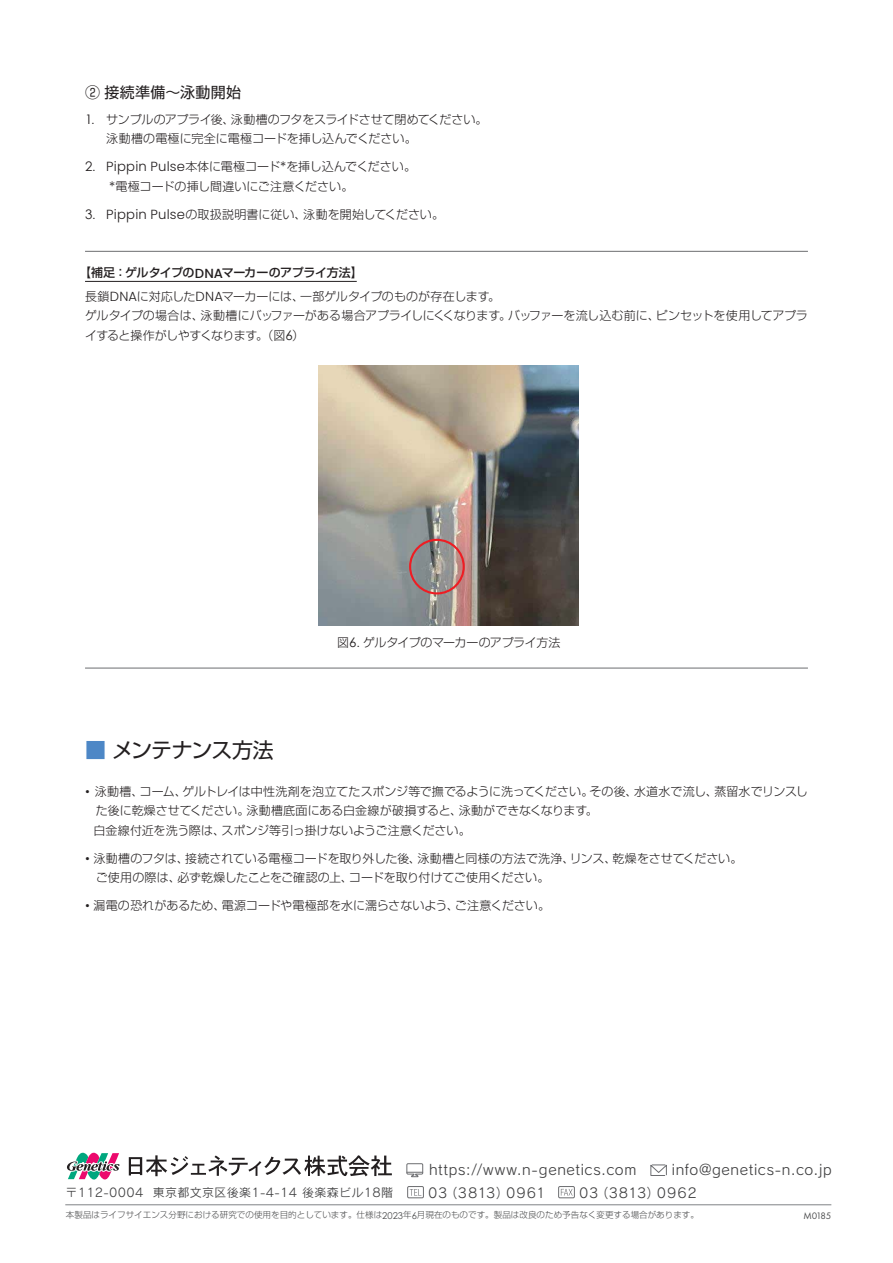
<style>
.page{position:relative;width:893px;height:1263px;background:#fff}
.page>*{position:absolute;margin:0;border:0;box-sizing:border-box;transform-origin:0 0}
.t1{font:21px "Shin Go Pro";letter-spacing:-.04em;color:#231f20}
.t2{font:15px "Shin Go Pro";letter-spacing:.02em;color:#231f20}
.t3{font:14.25px "Rodin CID M";letter-spacing:.05em;color:#3e3e3f}
.t4{font:13.5px "Rodin CID M";letter-spacing:.055em;color:#3e3e3f}
.t5{font:300 13.2px "Poppins";letter-spacing:.015em;color:#231f20}
.t6{font:13.2px "Century Gothic";color:#231f20}
.t7{font:300 12px "Shin Go Pro";letter-spacing:-.005em;color:#231f20}
.t8{font:12px "Rodin CID M";letter-spacing:.03em;color:#3e3e3f}
.t9{font:300 12px "Shin Go Pro";letter-spacing:-.035em;color:#231f20}
.t10{font:300 12px/19.5px "Shin Go Pro";letter-spacing:-.04em;color:#231f20}
.t11{font:300 12px "Shin Go Pro";letter-spacing:-.025em;color:#231f20}
.t12{font:500 12px "Shin Go Pro";letter-spacing:-.035em;color:#231f20}
.t13{font:300 12px "Shin Go Pro";letter-spacing:-.045em;color:#231f20}
.t14{font:300 12px "Shin Go Pro";letter-spacing:.015em;color:#231f20}
.t15{font:300 12px "Shin Go Pro";letter-spacing:-.03em;color:#231f20}
.t16{font:9.75px "Futura PT";letter-spacing:-.07em;color:#4b4c4d}
.t17{font:300 8.55px "Shin Go Pro";color:#4b4c4d}
.s1{font-family:"Poppins";font-weight:300}
.s2{font-family:"Poppins";font-size:13.2px}
.s3{font-family:"Shin Go Pro";font-size:12px}
.s4{font-family:"Century Gothic";font-weight:400;font-size:13.2px}
.s5{color:#4d87c6}
.s6{font-family:"Century Gothic";font-weight:400;font-size:9.45px}
</style>
<div class="page">
<div style="left:407px;top:1186px;width:17px;height:12px;border:1px solid #6c6d70"></div>
<div style="left:558px;top:1186px;width:17px;height:12px;border:1px solid #6c6d70"></div>
<svg style="left:406px;top:1163px;width:17px;height:14px"></svg>
<hr style="left:65px;top:1204px;width:766px;height:1px;background:#808285">
<svg style="left:650px;top:1164px;width:17px;height:12px"></svg>
<svg style="left:67px;top:1152px;width:53px;height:28px"></svg>
<svg style="left:129px;top:1155px;width:263px;height:21px"></svg>
<svg style="left:410px;top:1189px;width:11px;height:7px"></svg>
<svg style="left:561px;top:1189px;width:12px;height:6px"></svg>
<img style="left:319px;top:366px;width:260px;height:259px">
<hr style="left:85px;top:281px;width:272px;height:1px;background:#231f20">
<hr style="left:85px;top:251px;width:723px;height:1px;background:#6c6d70">
<hr style="left:85px;top:668px;width:723px;height:1px;background:#6c6d70">
<div style="left:409px;top:539px;width:56px;height:55px;border:2px solid #ee1d23;border-radius:50%"></div>
<p class="t2" style="left:85px;top:80px;width:158px">② 接続準備～泳動開始</p>
<p class="t7" style="left:231px;top:109px;width:258px">泳動槽のフタをスライドさせて閉めてください。</p>
<p class="t9" style="left:106px;top:109px;width:130px">サンプルのアプライ後、</p>
<p class="t6" style="left:85px;top:111px;width:11px">1<span class="s1">.</span></p>
<p class="t7" style="left:106px;top:129px;width:312px">泳動槽の電極に完全に電極コードを挿し込んでください。</p>
<p class="t7" style="left:106px;top:157px;width:311px"><span class="s2">Pippin Pulse</span>本体に電極コード<span class="s2">*</span>を挿し込んでください。</p>
<p class="t6" style="left:85px;top:159px;width:12px">2<span class="s1">.</span></p>
<p class="t7" style="left:85px;top:176px;width:270px">　　<span class="s2">*</span>電極コードの挿し間違いにご注意ください。</p>
<p class="t7" style="left:303px;top:204px;width:143px">泳動を開始してください。</p>
<p class="t5" style="left:106px;top:207px;width:202px">Pippin Pulse<span class="s3">の取扱説明書に従い、</span></p>
<p class="t6" style="left:85px;top:206px;width:12px">3<span class="s1">.</span></p>
<p class="t12" style="left:79px;top:263px;width:285px">【補足：ゲルタイプの<span class="s2">DNA</span>マーカーのアプライ方法【</p>
<p class="t7" style="left:300px;top:286px;width:201px">一部ゲルタイプのものが存在します。</p>
<p class="t7" style="left:85px;top:286px;width:221px">長鎖<span class="s2">DNA</span>に対応した<span class="s2">DNA</span>マーカーには、</p>
<p class="t11" style="left:201px;top:306px;width:312px">泳動槽にバッファーがある場合アプライしにくくなります。</p>
<p class="t7" style="left:508px;top:306px;width:153px">バッファーを流し込む前に、</p>
<p class="t10" style="left:85px;top:305px;width:221px">ゲルタイプの場合は、<br>イすると操作がしやすくなります。（図 (<span class="s4">6</span></p>
<p class="t7" style="left:656px;top:306px;width:154px">ピンセットを使用してアプラ</p>
<p class="t1" style="left:85px;top:733px;width:190px"><span class="s5">■</span> メンテナンス方法</p>
<p class="t9" style="left:337px;top:633px;width:225px">図<span class="s4">6</span><span class="s2">.</span> ゲルタイプのマーカーのアプライ方法</p>
<p class="t7" style="left:183px;top:781px;width:412px">ゲルトレイは中性洗剤を泡立てたスポンジ等で撫でるように洗ってください。</p>
<p class="t15" style="left:714px;top:781px;width:95px">蒸留水でリンスし</p>
<p class="t7" style="left:85px;top:781px;width:60px"><span class="s2">•</span> 泳動槽、</p>
<p class="t7" style="left:589px;top:781px;width:50px">その後、</p>
<p class="t7" style="left:634px;top:781px;width:85px">水道水で流し、</p>
<p class="t7" style="left:140px;top:781px;width:49px">コーム、</p>
<p class="t7" style="left:246px;top:801px;width:217px">泳動槽底面にある白金線が破損すると、</p>
<p class="t7" style="left:459px;top:801px;width:141px">泳動ができなくなります。</p>
<p class="t7" style="left:96px;top:801px;width:155px">た後に乾燥させてください。</p>
<p class="t7" style="left:222px;top:820px;width:251px">スポンジ等引っ掛けないようご注意ください。</p>
<p class="t7" style="left:94px;top:820px;width:133px">白金線付近を洗う際は、</p>
<p class="t7" style="left:85px;top:848px;width:105px"><span class="s2">•</span> 泳動槽のフタは、</p>
<p class="t14" style="left:417px;top:848px;width:158px">泳動槽と同様の方法で洗浄、</p>
<p class="t7" style="left:613px;top:848px;width:131px">乾燥をさせてください。</p>
<p class="t7" style="left:185px;top:848px;width:237px">接続されている電極コードを取り外した後、</p>
<p class="t7" style="left:570px;top:848px;width:48px">リンス、</p>
<p class="t13" style="left:178px;top:868px;width:177px">必ず乾燥したことをご確認の上、</p>
<p class="t7" style="left:96px;top:868px;width:87px">ご使用の際は、</p>
<p class="t7" style="left:349px;top:868px;width:202px">コードを取り付けてご使用ください。</p>
<p class="t7" style="left:85px;top:896px;width:142px"><span class="s2">•</span> 漏電の恐れがあるため、</p>
<p class="t7" style="left:455px;top:896px;width:97px">ご注意ください。</p>
<p class="t7" style="left:222px;top:896px;width:239px">電源コードや電極部を水に濡らさないよう、</p>
<p class="t8" style="left:65px;top:1185px;width:80px">〒112-0004</p>
<p class="t8" style="left:153px;top:1185px;width:242px">東京都文京区後楽1-4-14 後楽森ビル18階</p>
<p class="t3" style="left:429px;top:1160px;width:404px">https://www n. -genetics.com 　　info@genetics n- .co.jp</p>
<p class="t4" style="left:444px;top:1184px;width:67px">)3813(</p>
<p class="t4" style="left:428px;top:1184px;width:21px">03</p>
<p class="t4" style="left:506px;top:1184px;width:41px">0961</p>
<p class="t4" style="left:595px;top:1184px;width:67px">)3813(</p>
<p class="t4" style="left:579px;top:1184px;width:21px">03</p>
<p class="t4" style="left:657px;top:1184px;width:41px">0962</p>
<p class="t17" style="left:66px;top:1208px;width:635px">本製品はライフサイエンス分野における研究での使用を目的としています。仕様は<span class="s6">2023</span>年<span class="s6">6</span>月現在のものです。製品は改良のため予告なく変更する場合があります。</p>
<p class="t16" style="left:803px;top:1210px;width:30px">M0185</p>
</div>
